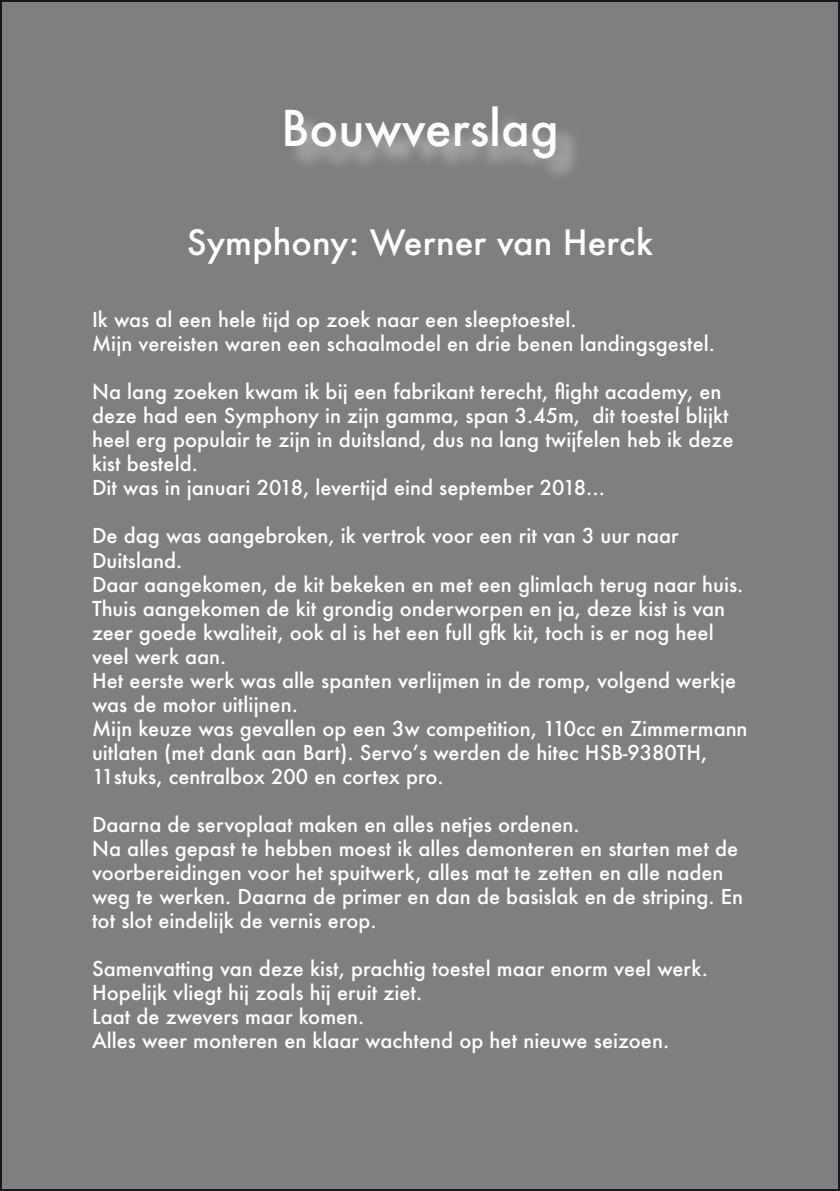
<style>
.page{position:relative;width:840px;height:1191px;background:#fff}
.page>*{position:absolute;margin:0;border:0;box-sizing:border-box;transform-origin:0 0}
.t1{font:500 48px "Futura";color:#fefefe}
.t2{font:500 34px "Futura";color:#fff}
.t3{font:500 20px/24px "Futura";color:#fff}
</style>
<div class="page">
<div style="left:1px;top:1px;width:837px;height:1189px;background:#7e7f81"></div>
<img style="left:294px;top:119px;width:281px;height:56px">
<h1 class="t1" style="left:281px;top:95px;width:279px">Bouwverslag</h1>
<h2 class="t2" style="left:187px;top:219px;width:467px">Symphony: Werner van Herck</h2>
<p class="t3" style="left:92px;top:308px;width:624px">Ik was al een hele tijd op zoek naar een sleeptoestel.<br>Mijn vereisten waren een schaalmodel en drie benen landingsgestel.</p>
<p class="t3" style="left:92px;top:380px;width:642px">Na lang zoeken kwam ik bij een fabrikant terecht, flight academy, en deze had een Symphony in zijn gamma, span 3.45m, dit toestel blijkt heel erg populair te zijn in duitsland, dus na lang twijfelen heb ik deze kist besteld.<br>Dit was in januari 2018, levertijd eind september 2018...</p>
<p class="t3" style="left:92px;top:524px;width:656px">De dag was aangebroken, ik vertrok voor een rit van 3 uur naar Duitsland.<br>Daar aangekomen, de kit bekeken en met een glimlach terug naar huis.<br>Thuis aangekomen de kit grondig onderworpen en ja, deze kist is van zeer goede kwaliteit, ook al is het een full gfk kit, toch is er nog heel veel werk aan.<br>Het eerste werk was alle spanten verlijmen in de romp, volgend werkje was de motor uitlijnen.<br>Mijn keuze was gevallen op een 3w competition, 110cc en Zimmermann uitlaten (met dank aan Bart). Servoʼs werden de hitec HSB-9380TH, 11stuks, centralbox 200 en cortex pro.</p>
<p class="t3" style="left:92px;top:812px;width:652px">Daarna de servoplaat maken en alles netjes ordenen.<br>Na alles gepast te hebben moest ik alles demonteren en starten met de voorbereidingen voor het spuitwerk, alles mat te zetten en alle naden weg te werken. Daarna de primer en dan de basislak en de striping. En tot slot eindelijk de vernis erop.</p>
<p class="t3" style="left:92px;top:956px;width:617px">Samenvatting van deze kist, prachtig toestel maar enorm veel werk.<br>Hopelijk vliegt hij zoals hij eruit ziet.<br>Laat de zwevers maar komen.<br>Alles weer monteren en klaar wachtend op het nieuwe seizoen.</p>
</div>
